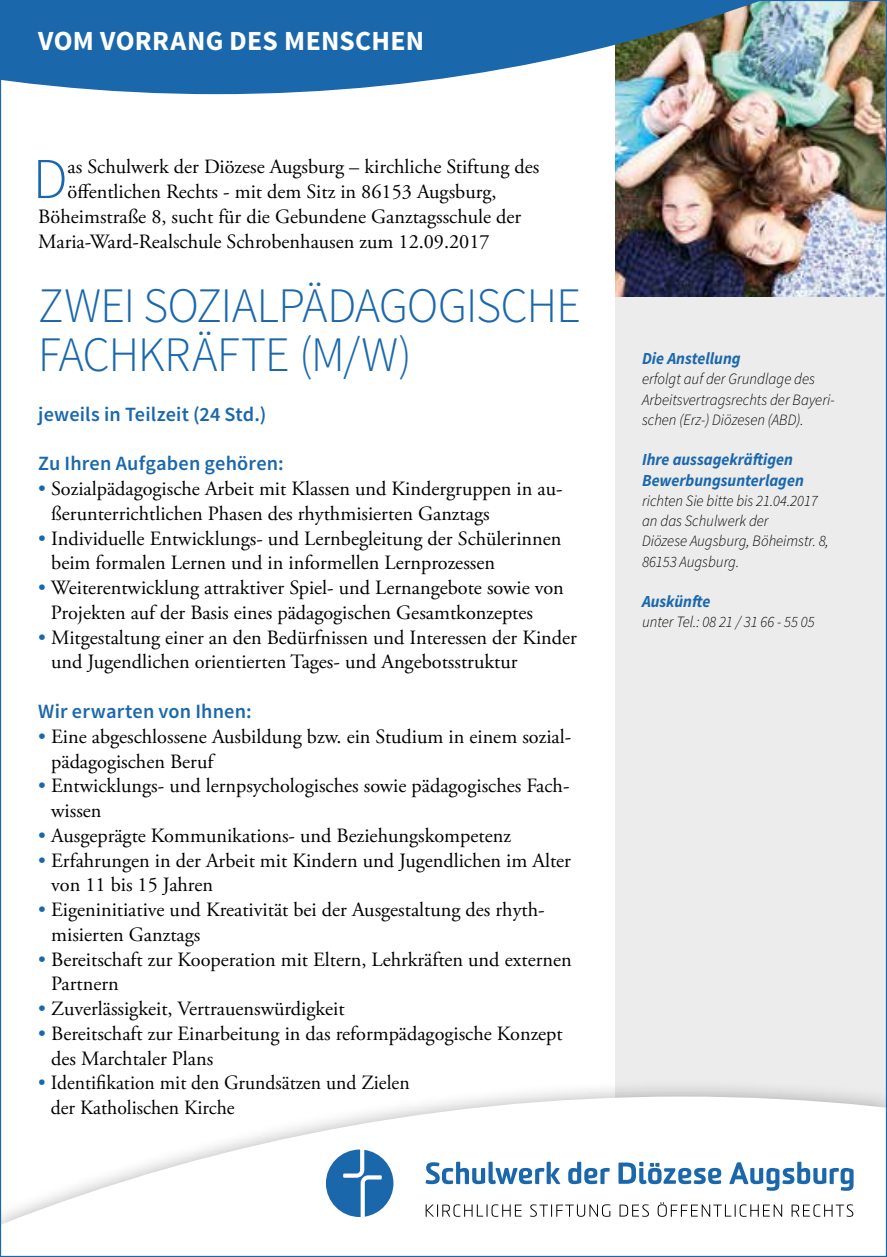
<style>
.page{position:relative;width:887px;height:1257px;background:#fff}
.page>*{position:absolute;margin:0;border:0;box-sizing:border-box;transform-origin:0 0}
.t1{font:300 57.82px "Source Sans Pro";color:#1a68ab}
.t2{font:300 49.5px/49.5px "Source Sans Pro";letter-spacing:-.01em;color:#1a68ab}
.t3{font:700 27.68px "Source Sans Pro";letter-spacing:.01em;color:#fff}
.t4{font:20.25px/24.8px "Adobe Garamond Pro";color:#000}
.t5{font:600 20.25px "Source Sans Pro";letter-spacing:.01em;color:#1a68ab}
.t6{font:italic 700 16.88px/20.2px "Source Sans Pro";color:#1a68ab;scale:.95 1}
.t7{font:italic 300 15.75px/20.2px "Source Sans Pro";color:#000;scale:.95 1}
.s1{color:#1a68ab}
</style>
<div class="page">
<img style="left:615px;top:94px;width:270px;height:203px">
<div style="left:615px;top:297px;width:272px;height:857px;background:#ececed"></div>
<div style="left:0;top:1078px;width:887px;height:178px;background:#000;opacity:.3"></div>
<svg style="left:2px;top:1096px;width:883px;height:158px"></svg>
<svg style="left:425px;top:1161px;width:135px;height:23px"></svg>
<svg style="left:568px;top:1161px;width:41px;height:23px"></svg>
<svg style="left:618px;top:1161px;width:103px;height:23px"></svg>
<svg style="left:729px;top:1161px;width:124px;height:29px"></svg>
<svg style="left:326px;top:1149px;width:67px;height:68px"></svg>
<svg style="left:425px;top:1204px;width:96px;height:12px"></svg>
<svg style="left:530px;top:1204px;width:80px;height:12px"></svg>
<svg style="left:619px;top:1204px;width:30px;height:12px"></svg>
<svg style="left:657px;top:1202px;width:125px;height:14px"></svg>
<svg style="left:791px;top:1204px;width:62px;height:12px"></svg>
<img style="left:2px;top:2px;width:883px;height:92px">
<h3 class="t3" style="left:38px;top:23px;width:387px">VOM VORRANG DES MENSCHEN</h3>
<h1 class="t1" style="left:33px;top:144px;width:36px">D</h1>
<p class="t4" style="left:68px;top:155px;width:473px">as Schulwerk der Diözese Augsburg – kirchliche Stiftung des</p>
<p class="t4" style="left:68px;top:180px;width:430px">öffentlichen Rechts - mit dem Sitz in 86153 Augsburg,</p>
<p class="t4" style="left:38px;top:205px;width:484px">Böheimstraße 8, sucht für die Gebundene Ganztagsschule der</p>
<p class="t4" style="left:38px;top:229px;width:453px">Maria-Ward-Realschule Schrobenhausen zum 12.09.2017</p>
<h2 class="t2" style="left:38px;top:281px;width:544px">ZWEI SOZIALPÄDAGOGISCHE<br>FACHKRÄFTE (M/W)</h2>
<p class="t5" style="left:38px;top:401px;width:230px">jeweils in Teilzeit (24 Std.)</p>
<p class="t5" style="left:38px;top:451px;width:247px">Zu Ihren Aufgaben gehören:</p>
<p class="t4" style="left:51px;top:477px;width:513px;text-indent:-13px"><span class="s1">•</span> Sozialpädagogische Arbeit mit Klassen und Kindergruppen in au&shy;ßerunterrichtlichen Phasen des rhythmisierten Ganztags</p>
<p class="t4" style="left:51px;top:526px;width:511px;text-indent:-13px"><span class="s1">•</span> Individuelle Entwicklungs- und Lernbegleitung der Schülerinnen beim formalen Lernen und in informellen Lernprozessen</p>
<p class="t4" style="left:51px;top:576px;width:514px;text-indent:-13px"><span class="s1">•</span> Weiterentwicklung attraktiver Spiel- und Lernangebote sowie von<br>Projekten auf der Basis eines pädagogischen Gesamtkonzeptes</p>
<p class="t4" style="left:51px;top:625px;width:527px;text-indent:-13px"><span class="s1">•</span> Mitgestaltung einer an den Bedürfnissen und Interessen der Kinder und Jugendlichen orientierten Tages- und Angebotsstruktur</p>
<p class="t5" style="left:38px;top:698px;width:215px">Wir erwarten von Ihnen:</p>
<p class="t4" style="left:51px;top:724px;width:521px;text-indent:-13px"><span class="s1">•</span> Eine abgeschlossene Ausbildung bzw. ein Studium in einem sozial&shy;pädagogischen Beruf</p>
<p class="t4" style="left:51px;top:774px;width:520px;text-indent:-13px"><span class="s1">•</span> Entwicklungs- und lernpsychologisches sowie pädagogisches Fach&shy;wissen</p>
<p class="t4" style="left:38px;top:823px;width:474px"><span class="s1">•</span> Ausgeprägte Kommunikations- und Beziehungskompetenz</p>
<p class="t4" style="left:51px;top:848px;width:521px;text-indent:-13px"><span class="s1">•</span> Erfahrungen in der Arbeit mit Kindern und Jugendlichen im Alter von 11 bis 15 Jahren</p>
<p class="t4" style="left:51px;top:898px;width:495px;text-indent:-13px"><span class="s1">•</span> Eigeninitiative und Kreativität bei der Ausgestaltung des rhyth&shy;misierten Ganztags</p>
<p class="t4" style="left:51px;top:947px;width:522px;text-indent:-13px"><span class="s1">•</span> Bereitschaft zur Kooperation mit Eltern, Lehrkräften und externen<br>Partnern</p>
<p class="t4" style="left:38px;top:997px;width:308px"><span class="s1">•</span> Zuverlässigkeit, Vertrauenswürdigkeit</p>
<p class="t4" style="left:51px;top:1021px;width:513px;text-indent:-13px"><span class="s1">•</span> Bereitschaft zur Einarbeitung in das reformpädagogische Konzept des Marchtaler Plans</p>
<p class="t4" style="left:51px;top:1071px;width:360px;text-indent:-13px"><span class="s1">•</span> Identifikation mit den Grundsätzen und Zielen der Katholischen Kirche</p>
<p class="t6" style="left:642px;top:348px;width:105px">Die Anstellung</p>
<p class="t7" style="left:642px;top:369px;width:204px">erfolgt auf der Grundlage des<br>Arbeitsvertragsrechts der Bayeri&shy;schen (Erz-) Diözesen (ABD).</p>
<p class="t6" style="left:642px;top:449px;width:172px">Ihre aussagekräftigen<br>Bewerbungsunterlagen</p>
<p class="t7" style="left:642px;top:490px;width:198px">richten Sie bitte bis 21.04.2017 an das Schulwerk der<br>Diözese Augsburg, Böheimstr. 8,<br>86153 Augsburg.</p>
<p class="t6" style="left:642px;top:591px;width:73px">Auskünfte</p>
<p class="t7" style="left:642px;top:612px;width:183px">unter Tel.: 08 21 / 31 66 - 55 05</p>
</div>
